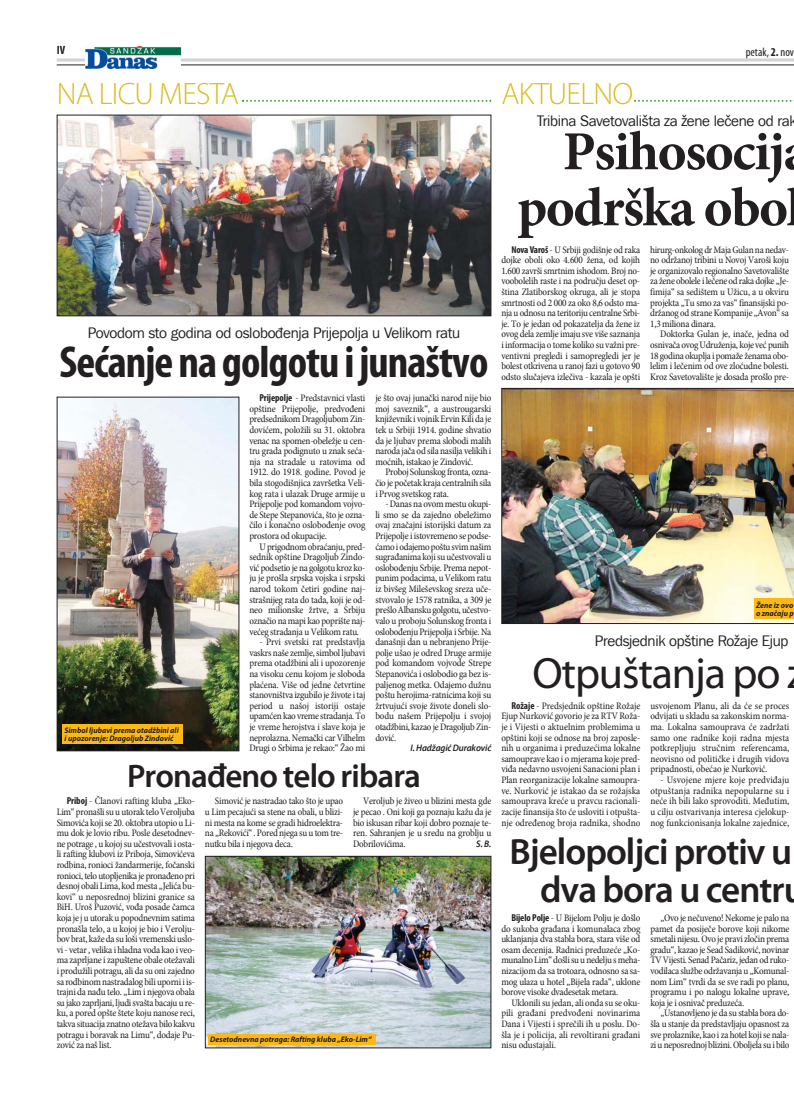
<style>
.page{position:relative;width:794px;height:1098px;background:#fff}
.page>*{position:absolute;margin:0;border:0;box-sizing:border-box;transform-origin:0 0}
.t1{font:700 55px/56px "Minion YU Pro";letter-spacing:-.025em;color:#231f20;text-align:right}
.t2{font:700 45px "Myriad YU Pro Cond";letter-spacing:-.02em;color:#231f20}
.t3{font:44px "Myriad YU Pro";letter-spacing:-.025em;color:#231f20}
.t4{font:600 37px/38px "Myriad YU Pro";letter-spacing:-.025em;color:#231f20;text-align:right}
.t5{font:600 33px "Myriad YU Pro";letter-spacing:-.025em;color:#231f20}
.t6{font:300 31px "Myriad YU Pro";letter-spacing:-.025em;color:#dbbc26}
.t7{font:15px "Frankfurt Gothic";letter-spacing:-.02em;color:#231f20}
.t8{font:12px "Myriad YU Pro Cond";color:#231f20}
.t9{font:700 12px "Myriad YU Pro Cond";color:#231f20}
.t10{font:10px/10.6px "Minion YU Pro Cond";letter-spacing:-.02em;color:#231f20;text-align:justify}
.t11{font:italic 600 9.5px "Myriad YU Pro";letter-spacing:-.015em;color:#231f20}
.t12{font:italic 700 8px/8px "Myriad YU Pro";color:#231f20}
.s1{font-weight:700}
.s2{font-family:"Myriad YU Pro Cond";font-weight:700}
</style>
<div class="page">
<hr style="left:57px;top:58px;width:736px;height:3px;background:#d1d3d4">
<hr style="left:57px;top:64px;width:736px;height:1px;background:#231f20">
<div style="left:85px;top:46px;width:95px;height:28px;background:#fff"></div>
<img style="left:86px;top:46px;width:94px;height:23px">
<svg style="left:242px;top:100px;width:249px;height:2px"></svg>
<svg style="left:634px;top:100px;width:158px;height:2px"></svg>
<img style="left:501px;top:388px;width:292px;height:235px">
<img style="left:59px;top:398px;width:178px;height:351px">
<div style="left:57px;top:396px;width:182px;height:355px;border:1px solid #231f20"></div>
<img style="left:59px;top:117px;width:430px;height:197px">
<div style="left:57px;top:115px;width:434px;height:201px;border:1px solid #231f20"></div>
<img style="left:207px;top:857px;width:282px;height:188px">
<div style="left:205px;top:855px;width:286px;height:192px;border:1px solid #231f20"></div>
<div style="left:754px;top:598px;width:39px;height:21px;background:#fdb813"></div>
<div style="left:208px;top:1033px;width:168px;height:10px;background:#fdb813"></div>
<div style="left:63px;top:724px;width:120px;height:20px;background:#fdb813"></div>
<p class="t9" style="left:57px;top:46px;width:10px">IV</p>
<h3 class="t6" style="left:57px;top:82px;width:184px">NA LICU MESTA</h3>
<h3 class="t6" style="left:501px;top:82px;width:133px">AKTUELNO</h3>
<p class="t8" style="left:746px;top:48px;width:50px">petak, <span class="s1">2.</span> nov</p>
<h3 class="t7" style="left:88px;top:324px;width:374px">Povodom sto godina od oslobo|enja Prijepolja u Velikom ratu</h3>
<h2 class="t2" style="left:60px;top:347px;width:430px">Se}anje na golgotu i juna{tvo</h2>
<p class="t12" style="left:65px;top:727px;width:116px">Simbol ljubavi prema otad`bini ali i upozorenje: Dragoljub Zindovi}</p>
<p class="t10" style="left:249px;top:393px;width:117px;text-indent:10px"><span class="s2">Prijepolje</span> - Predstavnici vlasti op{tine Prijepolje, predvo|eni predsednikom Dragoljubom Zin&shy;dovi}em, polo`ili su 31. oktobra venac na spomen-obele`je u cen&shy;tru grada podignuto u znak se}a&shy;nja na stradale u ratovima od 1912. do 1918. godine. Povod je bila stogodi{njica zavr{etka Veli&shy;kog rata i ulazak Druge armije u Prijepolje pod komandom vojvo&shy;de Stepe Stepanovi}a, {to je ozna-~ilo i kona~no oslobo|enje ovog prostora od okupacije.</p>
<p class="t10" style="left:249px;top:542px;width:117px;text-indent:10px">U prigodnom obra}anju, pred&shy;sednik op{tine Dragoljub Zindo&shy;vi} podsetio je na golgotu kroz ko&shy;ju je pro{la srpska vojska i srpski narod tokom ~etiri godine naj&shy;stra{nijeg rata do tada, koji je od&shy;neo milionske `rtve, a Srbiju ozna~io na mapi kao popri{te naj&shy;ve}eg stradanja u Velikom ratu.</p>
<p class="t10" style="left:249px;top:637px;width:117px;text-indent:10px">- Prvi svetski rat predstavlja vaskrs na{e zemlje, simbol ljubavi prema otad`bini ali i upozorenje na visoku cenu kojom je sloboda pla}ena. Vi{e od jedne ~etvrtine stanovni{tva izgubilo je `ivote i taj period u na{oj istoriji ostaje upam}en kao vreme stradanja. To je vreme herojstva i slave koja je neprolazna. Nema~ki car Vilhelm Drugi o Srbima je rekao:“ @ao mi</p>
<p class="t10" style="left:375px;top:393px;width:117px">je {to ovaj juna~ki narod nije bio moj saveznik“, a austrougarski knji`evnik i vojnik Ervin Kili da je tek u Srbiji 1914. godine shvatio da je ljubav prema slobodi malih naroda ja~a od sila nasilja velikih i mo}nih, istakao je Zindovi}.</p>
<p class="t10" style="left:375px;top:467px;width:117px;text-indent:10px">Proboj Solunskog fronta, ozna-~io je po~etak kraja centralnih sila i Prvog svetskog rata.</p>
<p class="t10" style="left:375px;top:499px;width:117px;text-indent:10px">- Danas na ovom mestu okupi&shy;li smo se da zajedno obele`imo ovaj zna~ajni istorijski datum za Prijepolje i istovremeno se podse-}amo i odajemo po{tu svim na{im sugra|anima koji su u~estvovali u oslobo|enju Srbije. Prema nepot&shy;punim podacima, u Velikom ratu iz biv{eg Mile{evskog sreza u~e&shy;stvovalo je 1578 ratnika, a 309 je pre{lo Albansku golgotu, u~estvo&shy;valo u proboju Solunskog fronta i oslobo|enju Prijepolja i Srbije. Na dana{nji dan u nebranjeno Prije&shy;polje u{ao je odred Druge armije pod komandom vojvode Strepe Stepanovi}a i oslobodio ga bez is&shy;paljenog metka. Odajemo du`nu po{tu herojima-ratnicima koji su `rtvuju}i svoje `ivote doneli slo&shy;bodu na{em Prijepolju i svojoj otad`bini, kazao je Dragoljub Zin&shy;dovi}.</p>
<p class="t11" style="left:410px;top:743px;width:82px">I. Had`agi} Durakovi}</p>
<h3 class="t5" style="left:127px;top:761px;width:295px">Prona|eno telo ribara</h3>
<p class="t10" style="left:57px;top:796px;width:140px;text-indent:10px"><span class="s2">Priboj</span> - ^lanovi rafting kluba „Eko-Lim“ prona{li su u utorak telo Veroljuba Simovi}a koji se 20. oktobra utopio u Li&shy;mu dok je lovio ribu. Posle desetodnev&shy;ne potrage , u kojoj su u~estvovali i osta&shy;li rafting klubovi iz Priboja, Simovi}eva rodbina, ronioci `andarmerije, fo~anski ronioci, telo utopljenika je prona|eno pri desnoj obali Lima, kod mesta „Jeli}a bu&shy;kovi“ u neposrednoj blizini granice sa BiH. Uro{ Puzovi}, vo|a posade ~amca koja je j u utorak u popodnevnim satima prona{la telo, a u kojoj je bio i Verolju&shy;bov brat, ka`e da su lo{i vremenski uslo&shy;vi - vetar , velika i hladna voda kao i veo&shy;ma zaprljane i zapu{tene obale ote`avali i produ`ili potragu, ali da su oni zajedno sa rodbinom nastradalog bili uporni i is&shy;trajni da na|u telo. „Lim i njegova obala su jako zaprljani, ljudi sva{ta bacaju u re&shy;ku, a pored op{te {tete koju nanose reci, takva situacija znatno ote`ava bilo kakvu potragu i boravak na Limu“, dodaje Pu&shy;zovi} za na{ list.</p>
<p class="t10" style="left:205px;top:796px;width:140px;text-indent:10px">Simovi} je nastradao tako {to je upao u Lim pecaju}i sa stene na obali, u blizi&shy;ni mesta na kome se gradi hidroelektra&shy;na „Rekovi}i“ . Pored njega su u tom tre&shy;nutku bila i njegova deca.</p>
<p class="t10" style="left:353px;top:796px;width:140px;text-indent:10px">Veroljub je `iveo u blizini mesta gde je pecao . Oni koji ga poznaju ka`u da je bio iskusan ribar koji dobro poznaje te&shy;ren. Sahranjen je u sredu na groblju u Dobrilovi}ima.</p>
<p class="t11" style="left:476px;top:839px;width:17px">S. B.</p>
<p class="t12" style="left:210px;top:1035px;width:163px">Desetodnevna potraga: Rafting kluba „Eko-Lim“</p>
<h3 class="t7" style="left:537px;top:112px;width:261px">Tribina Savetovali{ta za `ene le~ene od rak</h3>
<h1 class="t1" style="left:517px;top:129px;width:272px">Psihosocij podr{ka obo</h1>
<p class="t10" style="left:501px;top:245px;width:140px;text-indent:10px"><span class="s2">Nova Varo{</span> - U Srbiji godi{nje od raka dojke oboli oko 4.600 `ena, od kojih 1.600 zavr{i smrtnim ishodom. Broj no&shy;voobolelih raste i na podru~ju deset op-{tina Zlatiborskog okruga, ali je stopa smrtnosti od 2 000 za oko 8,6 odsto ma&shy;nja u odnosu na teritoriju centralne Srbi&shy;je. To je jedan od pokazatelja da `ene iz ovog dela zemlje imaju sve vi{e saznanja i informacija o tome koliko su va`ni pre&shy;ventivni pregledi i samopregledi jer je bolest otkrivena u ranoj fazi u gotovo 90 odsto slu~ajeva izle~iva - kazala je op{ti</p>
<p class="t10" style="left:650px;top:245px;width:140px">hirurg-onkolog dr Maja Gulan na nedav&shy;no odr`anoj tribini u Novoj Varo{i koju je organizovalo regionalno Savetovali{te za `ene obolele i le~ene od raka dojke „Je&shy;fimija“ sa sedi{tem u U`icu, a u okviru projekta „Tu smo za vas“ finansijski po&shy;dr`anog od strane Kompanije „Avon“ sa 1,3 miliona dinara.</p>
<p class="t10" style="left:650px;top:330px;width:140px;text-indent:10px">Doktorka Gulan je, ina~e, jedna od osniva~a ovog Udru`enja, koje ve} punih 18 godina okuplja i poma`e `enama obo&shy;lelim i le~enim od ove zlo}udne bolesti.<br>Kroz Savetovali{te je dosada pro{lo pre-</p>
<p class="t12" style="left:756px;top:601px;width:39px">@ene iz ovo o zna~aju p</p>
<h3 class="t7" style="left:595px;top:631px;width:195px">Predsjednik op{tine Ro`aje Ejup</h3>
<h3 class="t3" style="left:532px;top:656px;width:250px">Otpu{tanja po</h3>
<p class="t10" style="left:501px;top:701px;width:140px;text-indent:10px"><span class="s2">Ro`aje</span> - Predsjednik op{tine Ro`aje Ejup Nurkovi} govorio je za RTV Ro`a&shy;je i Vijesti o aktuelnim problemima u op{tini koji se odnose na broj zaposle&shy;nih u organima i preduze}ima lokalne samouprave kao i o mjerama koje pred&shy;vi|a nedavno usvojeni Sanacioni plan i Plan reorganizacije lokalne samoupra&shy;ve. Nurkovi} je istakao da se ro`ajska samouprava kre}e u pravcu racionali&shy;zacije finansija {to }e usloviti i otpu{ta&shy;nje odre|enog broja radnika, shodno</p>
<p class="t10" style="left:650px;top:701px;width:140px">usvojenom Planu, ali da }e se proces odvijati u skladu sa zakonskim norma&shy;ma. Lokalna samouprava }e zadr`ati samo one radnike koji radna mjesta potkrepljuju stru~nim referencama, neovisno od politi~ke i drugih vidova pripadnosti, obe}ao je Nurkovi}.</p>
<p class="t10" style="left:650px;top:775px;width:140px;text-indent:10px">- Usvojene mjere koje predvi|aju otpu{tanja radnika nepopularne su i ne}e ih bili lako sprovoditi. Me|utim, u cilju ostvarivanja interesa cjelokup&shy;nog funkcionisanja lokalne zajednice,</p>
<h3 class="t4" style="left:509px;top:835px;width:284px">Bjelopoljci protiv u dva bora u centr</h3>
<p class="t10" style="left:501px;top:913px;width:140px;text-indent:10px"><span class="s2">Bijelo Polje</span> - U Bijelom Polju je do{lo do sukoba gra|ana i komunalaca zbog uklanjanja dva stabla bora, stara vi{e od osam decenija. Radnici preduze}e „Ko&shy;munalno Lim“ do{li su u nedelju s meha&shy;nizacijom da sa trotoara, odnosno sa sa&shy;mog ulaza u hotel „Bijela rada“, uklone borove visoke dvadesetak metara.</p>
<p class="t10" style="left:501px;top:997px;width:140px;text-indent:10px">Uklonili su jedan, ali onda su se oku&shy;pili gra|ani predvo|eni novinarima Dana i Vijesti i spre~ili ih u poslu. Do-{la je i policija, ali revoltirani gra|ani nisu odustajali.</p>
<p class="t10" style="left:650px;top:913px;width:140px;text-indent:10px">„Ovo je ne~uveno! Nekome je palo na pamet da posije~e borove koji nikome smetali nijesu. Ovo je pravi zlo~in prema gradu“, kazao je Sead Sadikovi}, novinar TV Vijesti. Senad Pa~ariz, jedan od ruko&shy;vodilaca slu`be odr`avanja u „Komunal&shy;nom Lim“ tvrdi da se sve radi po planu, programu i po nalogu lokalne uprave, koja je i osniva~ preduze}a.</p>
<p class="t10" style="left:650px;top:1008px;width:140px;text-indent:10px">„Ustanovljeno je da su stabla bora do-{la u stanje da predstavljaju opasnost za sve prolaznike, kao i za hotel koji se nala&shy;zi u neposrednoj blizini. Oboljela su i bilo</p>
</div>
